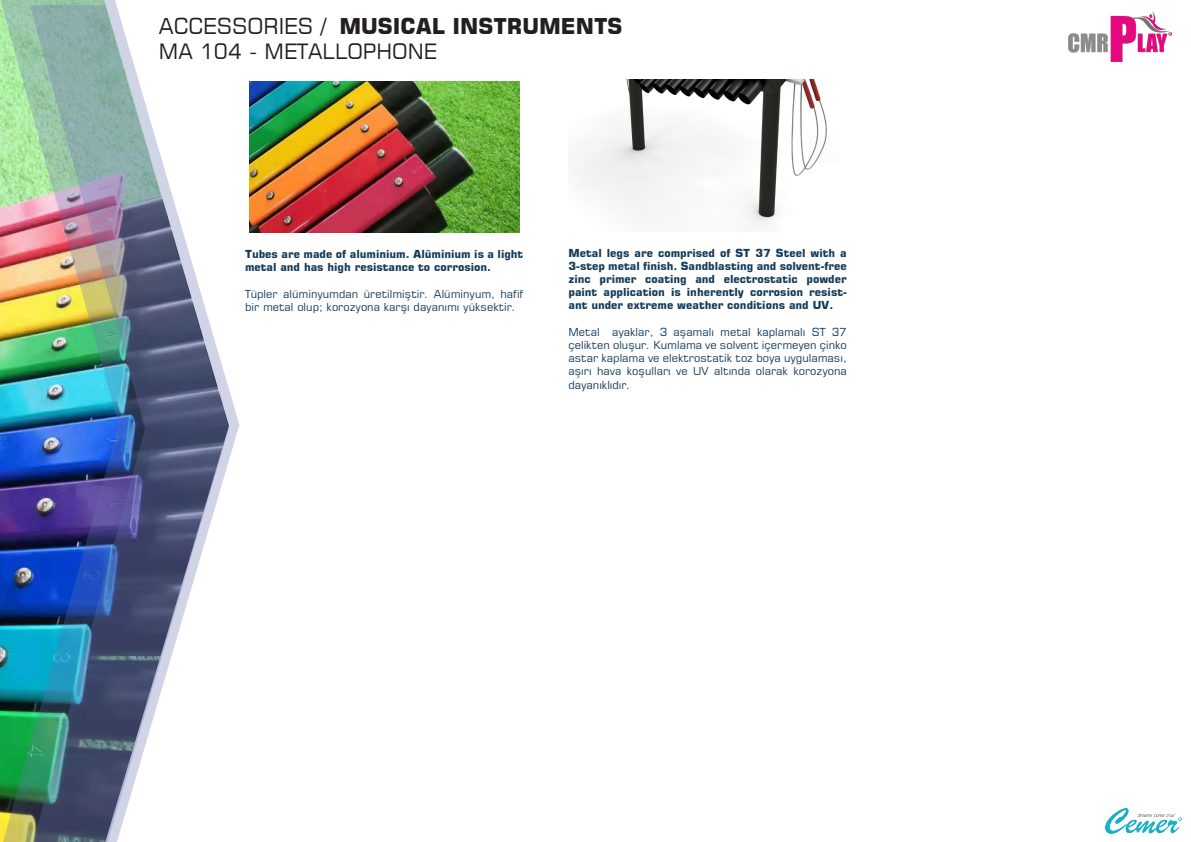
<style>
.page{position:relative;width:1191px;height:842px;background:#fff}
.page>*{position:absolute;margin:0;border:0;box-sizing:border-box;transform-origin:0 0}
.t1{font:700 21.7px "Square 721 BT";color:#231f20}
.t2{font:21px "Square 721 BT";color:#231f20}
.t3{font:700 11px/13.2px "Square 721 BT";color:#143b59}
.t4{font:11px/13.2px "Square 721 BT";color:#143b59}
.s1{font-weight:400}
</style>
<div class="page">
<img style="left:1105px;top:808px;width:76px;height:25px">
<img style="left:1068px;top:12px;width:103px;height:49px">
<img style="left:0;top:0;width:239px;height:842px">
<img style="left:249px;top:82px;width:270px;height:151px">
<img style="left:575px;top:80px;width:252px;height:146px">
<h1 class="t1" style="left:159px;top:13px;width:465px"><span class="s1">ACCESSORIES /</span> MUSICAL INSTRUMENTS</h1>
<h2 class="t2" style="left:159px;top:38px;width:280px">MA 104 - METALLOPHONE</h2>
<p class="t3" style="left:245px;top:247px;width:280px">Tubes are made of aluminium. Alüminium is a light metal and has high resistance to corrosion.</p>
<p class="t4" style="left:245px;top:287px;width:280px">Tüpler alüminyumdan üretilmiştir. Alüminyum, hafif bir metal olup; korozyona karşı dayanımı yüksektir.</p>
<p class="t3" style="left:568px;top:246px;width:280px;text-align:justify">Metal legs are comprised of ST 37 Steel with a 3-step metal finish. Sandblasting and solvent-free zinc primer coating and electrostatic powder paint application is inherently corrosion resist&shy;ant under extreme weather conditions and UV.</p>
<p class="t4" style="left:568px;top:325px;width:280px;text-align:justify">Metal ayaklar, 3 aşamalı metal kaplamalı ST 37 çelikten oluşur. Kumlama ve solvent içermeyen çinko astar kaplama ve elektrostatik toz boya uygulaması, aşırı hava koşulları ve UV altında olarak korozyona dayanıklıdır.</p>
</div>
